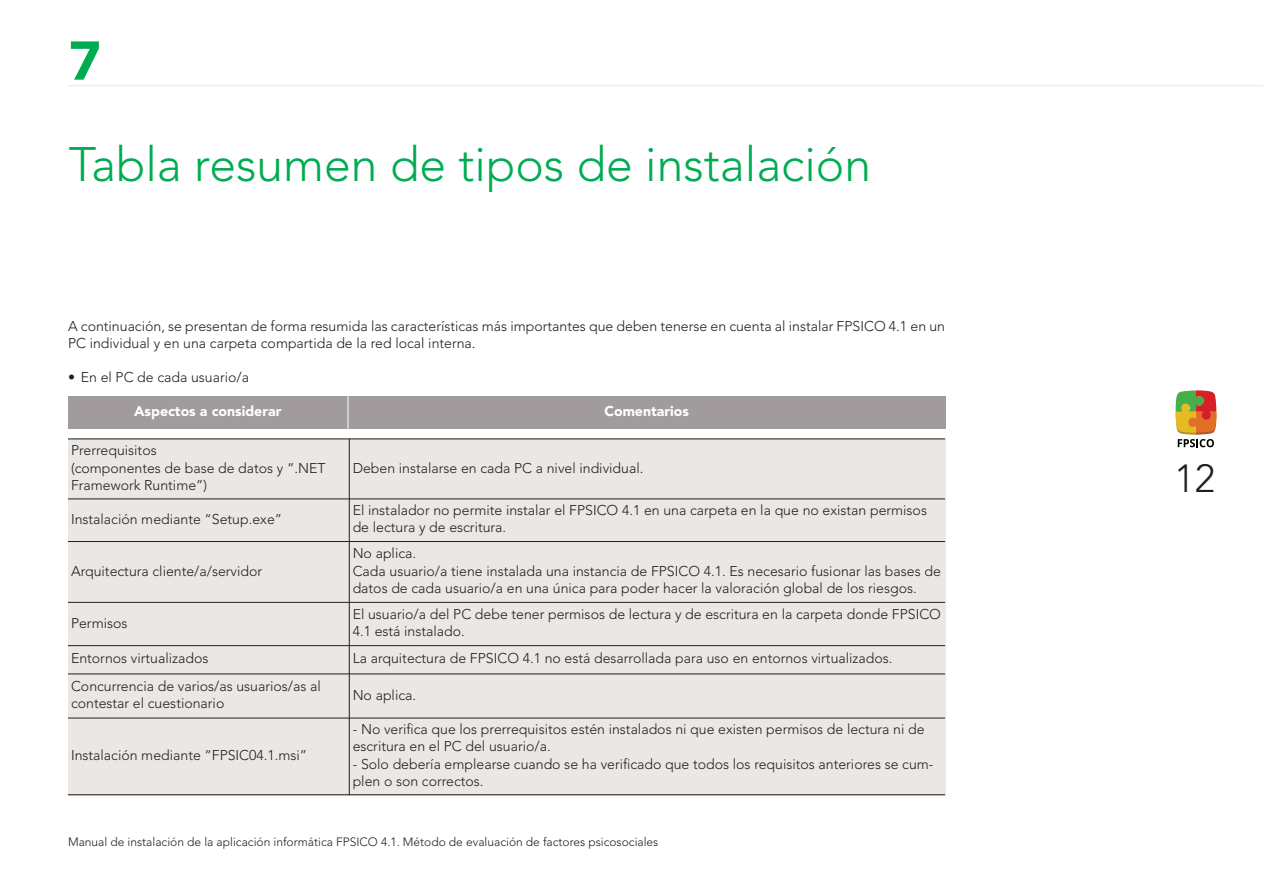
<style>
.page{position:relative;width:1263px;height:893px;background:#fff}
.page>*{position:absolute;margin:0;border:0;box-sizing:border-box;transform-origin:0 0}
.t1{font:900 54px "Avenir LT Std";color:#00ac52}
.t2{font:300 48px "Avenir LT Std";color:#00ac52}
.t3{font:300 39px "Avenir LT Std";color:#231f20}
.t4{font:300 14.1px/17.2px "Avenir LT Std";color:#231f20}
.t5{font:900 14.1px "Avenir LT Std";color:#fff}
.t6{font:300 12px "Avenir LT Std";color:#231f20}
</style>
<div class="page">
<div style="left:350px;top:541px;width:596px;height:61px;background:#eae7e5"></div>
<div style="left:350px;top:718px;width:596px;height:77px;background:#eae7e5"></div>
<div style="left:68px;top:396px;width:280px;height:33px;background:#a19b9d"></div>
<div style="left:348px;top:396px;width:598px;height:33px;background:#a19b9d"></div>
<hr style="left:348px;top:396px;width:1px;height:33px;background:#fff">
<div style="left:68px;top:439px;width:281px;height:60px;background:#eae7e5"></div>
<div style="left:350px;top:439px;width:596px;height:60px;background:#eae7e5"></div>
<div style="left:68px;top:499px;width:281px;height:42px;background:#eae7e5"></div>
<div style="left:350px;top:499px;width:596px;height:42px;background:#eae7e5"></div>
<div style="left:68px;top:541px;width:281px;height:61px;background:#eae7e5"></div>
<div style="left:68px;top:602px;width:281px;height:44px;background:#eae7e5"></div>
<div style="left:350px;top:602px;width:596px;height:44px;background:#eae7e5"></div>
<div style="left:68px;top:646px;width:281px;height:28px;background:#eae7e5"></div>
<div style="left:350px;top:646px;width:596px;height:28px;background:#eae7e5"></div>
<div style="left:68px;top:674px;width:281px;height:44px;background:#eae7e5"></div>
<div style="left:350px;top:674px;width:596px;height:44px;background:#eae7e5"></div>
<div style="left:68px;top:718px;width:281px;height:77px;background:#eae7e5"></div>
<hr style="left:349px;top:439px;width:1px;height:356px;background:#231f20">
<hr style="left:68px;top:439px;width:877px;height:1px;background:#231f20">
<hr style="left:68px;top:498px;width:877px;height:1px;background:#231f20">
<hr style="left:68px;top:541px;width:877px;height:1px;background:#231f20">
<hr style="left:68px;top:602px;width:877px;height:1px;background:#231f20">
<hr style="left:68px;top:645px;width:877px;height:1px;background:#231f20">
<hr style="left:68px;top:673px;width:877px;height:1px;background:#231f20">
<hr style="left:68px;top:718px;width:877px;height:1px;background:#231f20">
<hr style="left:68px;top:794px;width:877px;height:1px;background:#231f20">
<hr style="left:68px;top:85px;width:1195px;height:1px;background:#eae7e5">
<svg style="left:1175px;top:390px;width:41px;height:57px"></svg>
<p class="t1" style="left:69px;top:38px;width:33px">7</p>
<h1 class="t2" style="left:69px;top:145px;width:804px">Tabla resumen de tipos de instalación</h1>
<p class="t4" style="left:68px;top:318px;width:878px">A continuación, se presentan de forma resumida las características más importantes que deben tenerse en cuenta al instalar FPSICO 4.1 en un<br>PC individual y en una carpeta compartida de la red local interna.</p>
<p class="t4" style="left:68px;top:370px;width:183px">• En el PC de cada usuario/a</p>
<p class="t5" style="left:134px;top:405px;width:149px">Aspectos a considerar</p>
<p class="t5" style="left:604px;top:405px;width:86px">Comentarios</p>
<p class="t4" style="left:71px;top:443px;width:256px">Prerrequisitos<br>(componentes de base de datos y “.NET<br>Framework Runtime”)</p>
<p class="t4" style="left:353px;top:460px;width:292px">Deben instalarse en cada PC a nivel individual.</p>
<p class="t4" style="left:71px;top:512px;width:213px">Instalación mediante “Setup.exe”</p>
<p class="t4" style="left:353px;top:503px;width:576px">El instalador no permite instalar el FPSICO 4.1 en una carpeta en la que no existan permisos de lectura y de escritura.</p>
<p class="t4" style="left:71px;top:563px;width:193px">Arquitectura cliente/a/servidor</p>
<p class="t4" style="left:353px;top:546px;width:590px">No aplica.<br>Cada usuario/a tiene instalada una instancia de FPSICO 4.1. Es necesario fusionar las bases de datos de cada usuario/a en una única para poder hacer la valoración global de los riesgos.</p>
<p class="t4" style="left:71px;top:615px;width:58px">Permisos</p>
<p class="t4" style="left:353px;top:607px;width:590px">El usuario/a del PC debe tener permisos de lectura y de escritura en la carpeta donde FPSICO<br>4.1 está instalado.</p>
<p class="t4" style="left:71px;top:651px;width:139px">Entornos virtualizados</p>
<p class="t4" style="left:353px;top:651px;width:541px">La arquitectura de FPSICO 4.1 no está desarrollada para uso en entornos virtualizados.</p>
<p class="t4" style="left:71px;top:679px;width:251px">Concurrencia de varios/as usuarios/as al contestar el cuestionario</p>
<p class="t4" style="left:353px;top:687px;width:65px">No aplica.</p>
<p class="t4" style="left:71px;top:748px;width:238px">Instalación mediante “FPSIC04.1.msi”</p>
<p class="t4" style="left:353px;top:722px;width:573px">- No verifca que los prerrequisitos estén instalados ni que existen permisos de lectura ni de escritura en el PC del usuario/a.</p>
<p class="t4" style="left:353px;top:756px;width:582px">- Solo debería emplearse cuando se ha verifcado que todos los requisitos anteriores se cum&shy;plen o son correctos.</p>
<p class="t6" style="left:68px;top:837px;width:592px">Manual de instalación de la aplicación informática FPSICO 4.1. Método de evaluación de factores psicosociales</p>
<h3 class="t3" style="left:1174px;top:463px;width:42px">12</h3>
</div>
